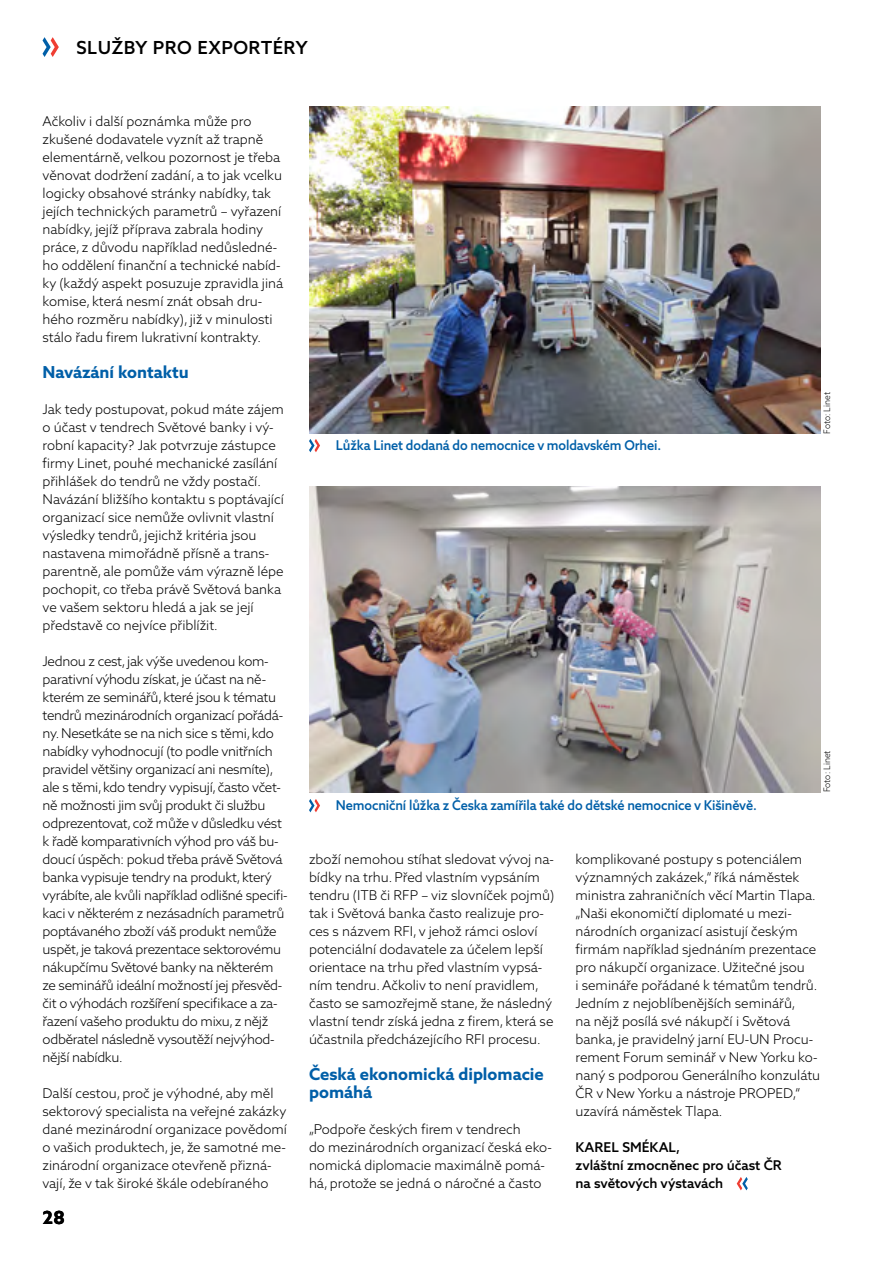
<style>
.page{position:relative;width:893px;height:1263px;background:#fff}
.page>*{position:absolute;margin:0;border:0;box-sizing:border-box;transform-origin:0 0}
.t1{font:500 18px "Azo Sans 2";letter-spacing:.025em;color:#000}
.t2{font:700 18px "Azo Sans 2";color:#000}
.t3{font:700 16.5px/18px "Azo Sans 2";color:#005fa8}
.t4{font:300 13.5px/18px "Azo Sans 2";color:#000}
.t5{font:300 13.5px/18px "Azo Sans 2";letter-spacing:-.02em;color:#000}
.t6{font:500 13.5px "Azo Sans 2";letter-spacing:-.01em;color:#005fa8;scale:.95 1}
.t7{font:500 13.5px/18px "Azo Sans 2";color:#000}
.t8{font:300 9px "Azo Sans 2";letter-spacing:-.005em;color:#000;scale:.95 1}
</style>
<div class="page">
<svg style="left:737px;top:1177px;width:11px;height:13px"></svg>
<svg style="left:43px;top:37px;width:16px;height:20px"></svg>
<img style="left:309px;top:486px;width:512px;height:306px">
<img style="left:309px;top:106px;width:512px;height:328px">
<svg style="left:309px;top:799px;width:11px;height:13px"></svg>
<svg style="left:309px;top:439px;width:11px;height:13px"></svg>
<h1 class="t1" style="left:77px;top:37px;width:233px">SLUŽBY PRO EXPORTÉRY</h1>
<p class="t4" style="left:43px;top:112px;width:242px">Ačkoliv i další poznámka může pro zkušené dodavatele vyznít až trapně elementárně, velkou pozornost je třeba věnovat dodržení zadání, a to jak vcelku logicky obsahové stránky nabídky, tak jejích technických parametrů – vyřazení nabídky, jejíž příprava zabrala hodiny práce, z důvodu například nedůsledné&shy;ho oddělení finanční a technické nabíd&shy;ky (každý aspekt posuzuje zpravidla jiná komise, která nesmí znát obsah dru&shy;hého rozměru nabídky), již v minulosti stálo řadu firem lukrativní kontrakty.</p>
<p class="t3" style="left:43px;top:363px;width:148px">Navázání kontaktu</p>
<p class="t4" style="left:43px;top:400px;width:243px">Jak tedy postupovat, pokud máte zájem o účast v tendrech Světové banky i vý&shy;robní kapacity? Jak potvrzuje zástupce firmy Linet, pouhé mechanické zasílání přihlášek do tendrů ne vždy postačí.<br>Navázání bližšího kontaktu s poptávající organizací sice nemůže ovlivnit vlastní výsledky tendrů, jejichž kritéria jsou nastavena mimořádně přísně a trans&shy;parentně, ale pomůže vám výrazně lépe pochopit, co třeba právě Světová banka ve vašem sektoru hledá a jak se její představě co nejvíce přiblížit.</p>
<p class="t5" style="left:43px;top:652px;width:247px">Jednou z cest, jak výše uvedenou kom&shy;parativní výhodu získat, je účast na ně&shy;kterém ze seminářů, které jsou k tématu tendrů mezinárodních organizací pořádá&shy;ny. Nesetkáte se na nich sice s těmi, kdo nabídky vyhodnocují (to podle vnitřních pravidel většiny organizací ani nesmíte), ale s těmi, kdo tendry vypisují, často včet&shy;ně možnosti jim svůj produkt či službu odprezentovat, což může v důsledku vést k řadě komparativních výhod pro váš bu&shy;doucí úspěch: pokud třeba právě Světová banka vypisuje tendry na produkt, který vyrábíte, ale kvůli například odlišné specifi&shy;kaci v některém z nezásadních parametrů poptávaného zboží váš produkt nemůže uspět, je taková prezentace sektorovému nákupčímu Světové banky na některém ze seminářů ideální možností jej přesvěd&shy;čit o výhodách rozšíření specifikace a za&shy;řazení vašeho produktu do mixu, z nějž odběratel následně vysoutěží nejvýhod&shy;nější nabídku.</p>
<p class="t4" style="left:43px;top:1084px;width:246px">Další cestou, proč je výhodné, aby měl sektorový specialista na veřejné zakázky dané mezinárodní organizace povědomí o vašich produktech, je, že samotné me&shy;zinárodní organizace otevřeně přizná&shy;vají, že v tak široké škále odebíraného</p>
<h1 class="t2" style="left:43px;top:1207px;width:24px">28</h1>
<p class="t6" style="left:336px;top:437px;width:344px">Lůžka Linet dodaná do nemocnice v moldavském Orhei.</p>
<p class="t8" style="left:822px;top:433px;width:45px;rotate:-90deg">Foto: Linet</p>
<p class="t6" style="left:336px;top:797px;width:444px">Nemocniční lůžka z Česka zamířila také do dětské nemocnice v Kišiněvě.</p>
<p class="t8" style="left:822px;top:792px;width:45px;rotate:-90deg">Foto: Linet</p>
<p class="t4" style="left:309px;top:850px;width:247px">zboží nemohou stíhat sledovat vývoj na&shy;bídky na trhu. Před vlastním vypsáním tendru (ITB či RFP – viz slovníček pojmů) tak i Světová banka často realizuje pro&shy;ces s názvem RFI, v jehož rámci osloví potenciální dodavatele za účelem lepší orientace na trhu před vlastním vypsá&shy;ním tendru. Ačkoliv to není pravidlem, často se samozřejmě stane, že následný vlastní tendr získá jedna z firem, která se účastnila předcházejícího RFI procesu.</p>
<p class="t3" style="left:309px;top:1065px;width:236px">Česká ekonomická diplomacie pomáhá</p>
<p class="t4" style="left:309px;top:1120px;width:244px">„Podpoře českých firem v tendrech<br>do mezinárodních organizací česká eko&shy;nomická diplomacie maximálně pomá&shy;há, protože se jedná o náročné a často</p>
<p class="t4" style="left:575px;top:850px;width:246px">komplikované postupy s potenciálem významných zakázek,“ říká náměstek ministra zahraničních věcí Martin Tlapa. „Naši ekonomičtí diplomaté u mezi&shy;národních organizací asistují českým firmám například sjednáním prezentace pro nákupčí organizace. Užitečné jsou<br>i semináře pořádané k tématům tendrů.<br>Jedním z nejoblíbenějších seminářů,<br>na nějž posílá své nákupčí i Světová banka, je pravidelný jarní EU-UN Procu&shy;rement Forum seminář v New Yorku ko&shy;naný s podporou Generálního konzulátu ČR v New Yorku a nástroje PROPED,“ uzavírá náměstek Tlapa.</p>
<p class="t7" style="left:575px;top:1138px;width:198px">KAREL SMÉKAL,<br>zvláštní zmocněnec pro účast ČR na světových výstavách</p>
</div>
